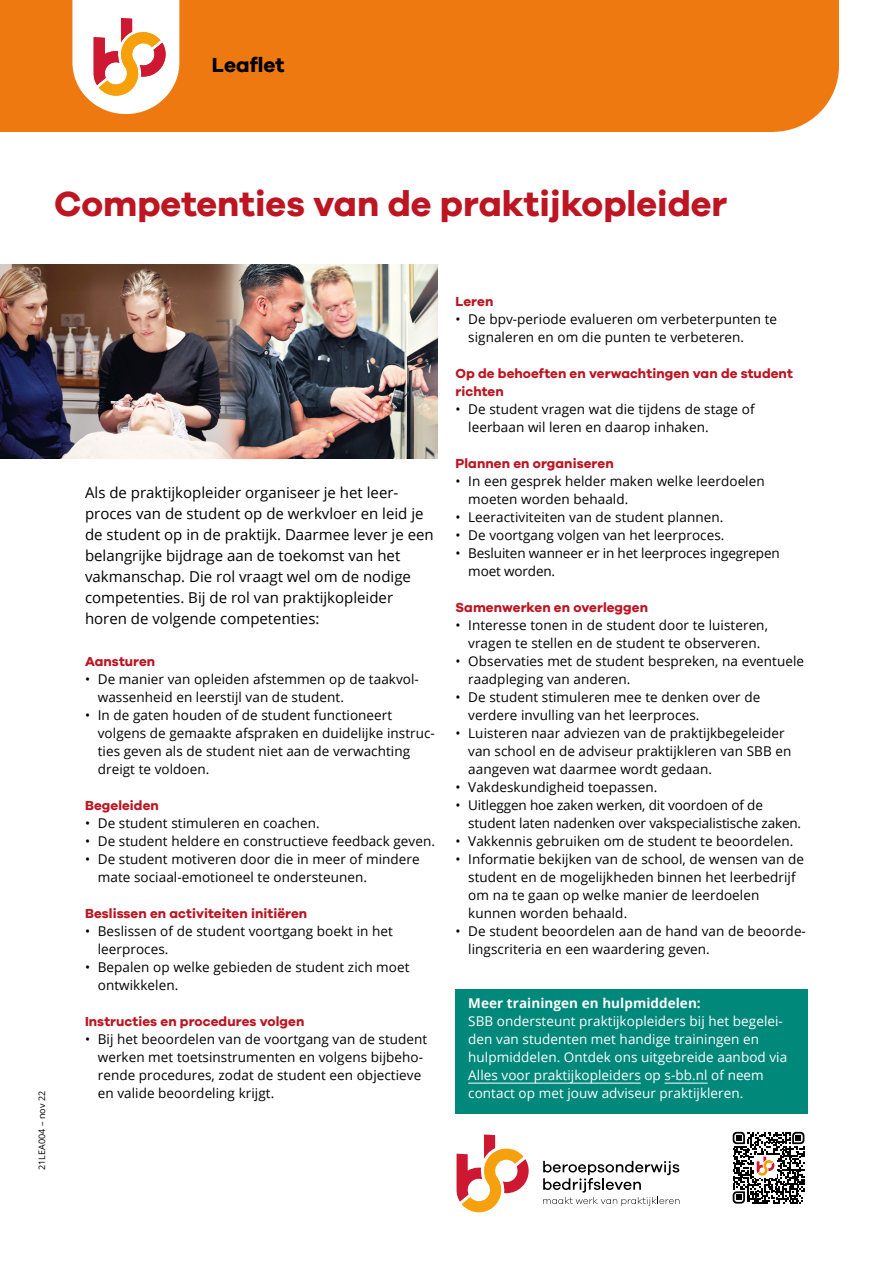
<style>
.page{position:relative;width:893px;height:1263px;background:#fff}
.page>*{position:absolute;margin:0;border:0;box-sizing:border-box;transform-origin:0 0}
.H2_HOOFDSTUKKOP{font:700 36px "Galano Grotesque";color:#bd1521}
.H2_HOOFDSTUKKOP-2{font:700 21px "Galano Grotesque";color:#000}
.INLEIDING{font:15px/21px "Open Sans";color:#000}
.t1{font:13.5px/18px "Open Sans";letter-spacing:.005em;color:#000}
.Box_tekst_plat{font:13.5px/18px "Open Sans";letter-spacing:.005em;color:#fff}
.H3_KOP_KLEIN{font:700 13.5px/18px "Galano Grotesque";letter-spacing:.005em;color:#bd1521}
.Box_tekst_kopje{font:700 13.5px "Open Sans";letter-spacing:.005em;color:#fff}
.CODE{font:9px "Open Sans";letter-spacing:.005em;color:#000}
</style>
<div class="page">
<img style="left:0;top:265px;width:437px;height:193px">
<div style="left:0;top:0;width:773px;height:132px;background:#ef7911"></div>
<svg style="left:773px;top:0;width:66px;height:132px;background:#f08729"></svg>
<svg style="left:72px;top:0;width:107px;height:114px;background:#f7cfb9"></svg>
<div style="left:455px;top:989px;width:353px;height:39px;background:#00887b"></div>
<div style="left:455px;top:1007px;width:353px;height:107px;background:#00887b"></div>
<hr style="left:468px;top:1083px;width:173px;height:1px;background:#fff">
<hr style="left:664px;top:1083px;width:44px;height:1px;background:#fff">
<svg style="left:457px;top:1134px;width:72px;height:78px"></svg>
<svg style="left:543px;top:1161px;width:136px;height:45px"></svg>
<svg style="left:733px;top:1132px;width:71px;height:72px"></svg>
<h2 class="H2_HOOFDSTUKKOP-2" style="left:212px;top:52px;width:74px">Leaflet</h2>
<h2 class="H2_HOOFDSTUKKOP" style="left:54px;top:182px;width:675px">Competenties van de praktijkopleider</h2>
<p class="CODE" style="left:36px;top:1170px;width:81px;rotate:-90deg">21LEA004 – nov 22</p>
<p class="INLEIDING" style="left:85px;top:481px;width:350px">Als de praktijkopleider organiseer je het leer&shy;proces van de student op de werkvloer en leid je de student op in de praktijk. Daarmee lever je een belangrijke bijdrage aan de toekomst van het vakmanschap. Die rol vraagt wel om de nodige competenties. Bij de rol van praktijkopleider horen de volgende competenties:</p>
<h3 class="H3_KOP_KLEIN" style="left:85px;top:652px;width:72px">Aansturen</h3>
<p class="t1" style="left:98px;top:670px;width:323px;text-indent:-13px">• De manier van opleiden afstemmen op de taakvol&shy;wassenheid en leerstijl van de student.</p>
<p class="t1" style="left:98px;top:706px;width:339px;text-indent:-13px">• In de gaten houden of de student functioneert volgens de gemaakte afspraken en duidelijke instruc&shy;ties geven als de student niet aan de verwachting dreigt te voldoen.</p>
<h3 class="H3_KOP_KLEIN" style="left:85px;top:796px;width:75px">Begeleiden</h3>
<p class="t1" style="left:85px;top:814px;width:236px">• De student stimuleren en coachen.</p>
<p class="t1" style="left:85px;top:832px;width:351px">• De student heldere en constructieve feedback geven.</p>
<p class="t1" style="left:98px;top:850px;width:323px;text-indent:-13px">• De student motiveren door die in meer of mindere mate sociaal-emotioneel te ondersteunen.</p>
<h3 class="H3_KOP_KLEIN" style="left:85px;top:904px;width:224px">Beslissen en activiteiten initiëren</h3>
<p class="t1" style="left:98px;top:922px;width:297px;text-indent:-13px">• Beslissen of de student voortgang boekt in het leerproces.</p>
<p class="t1" style="left:98px;top:958px;width:313px;text-indent:-13px">• Bepalen op welke gebieden de student zich moet ontwikkelen.</p>
<h3 class="H3_KOP_KLEIN" style="left:85px;top:1012px;width:221px">Instructies en procedures volgen</h3>
<p class="t1" style="left:98px;top:1030px;width:331px;text-indent:-13px">• Bij het beoordelen van de voortgang van de student werken met toetsinstrumenten en volgens bijbeho&shy;rende procedures, zodat de student een objectieve en valide beoordeling krijgt.</p>
<h3 class="H3_KOP_KLEIN" style="left:455px;top:292px;width:39px">Leren</h3>
<p class="t1" style="left:468px;top:310px;width:310px;text-indent:-13px">• De bpv-periode evalueren om verbeterpunten te signaleren en om die punten te verbeteren.</p>
<h3 class="H3_KOP_KLEIN" style="left:455px;top:364px;width:339px">Op de behoeften en verwachtingen van de student richten</h3>
<p class="t1" style="left:468px;top:400px;width:288px;text-indent:-13px">• De student vragen wat die tijdens de stage of leerbaan wil leren en daarop inhaken.</p>
<h3 class="H3_KOP_KLEIN" style="left:455px;top:454px;width:160px">Plannen en organiseren</h3>
<p class="t1" style="left:468px;top:472px;width:298px;text-indent:-13px">• In een gesprek helder maken welke leerdoelen moeten worden behaald.</p>
<p class="t1" style="left:455px;top:508px;width:269px">• Leeractiviteiten van de student plannen.</p>
<p class="t1" style="left:455px;top:526px;width:271px">• De voortgang volgen van het leerproces.</p>
<p class="t1" style="left:468px;top:544px;width:313px;text-indent:-13px">• Besluiten wanneer er in het leerproces ingegrepen moet worden.</p>
<h3 class="H3_KOP_KLEIN" style="left:455px;top:598px;width:194px">Samenwerken en overleggen</h3>
<p class="t1" style="left:455px;top:616px;width:314px;text-align:center">• Interesse tonen in de student door te luisteren, vragen te stellen en de student te observeren.</p>
<p class="t1" style="left:468px;top:652px;width:337px;text-indent:-13px">• Observaties met de student bespreken, na eventuele raadpleging van anderen.</p>
<p class="t1" style="left:468px;top:688px;width:294px;text-indent:-13px">• De student stimuleren mee te denken over de verdere invulling van het leerproces.</p>
<p class="t1" style="left:468px;top:724px;width:325px;text-indent:-13px">• Luisteren naar adviezen van de praktijkbegeleider van school en de adviseur praktijkleren van SBB en aangeven wat daarmee wordt gedaan.</p>
<p class="t1" style="left:455px;top:778px;width:203px">• Vakdeskundigheid toepassen.</p>
<p class="t1" style="left:468px;top:796px;width:334px;text-indent:-13px">• Uitleggen hoe zaken werken, dit voordoen of de student laten nadenken over vakspecialistische zaken.</p>
<p class="t1" style="left:455px;top:832px;width:339px">• Vakkennis gebruiken om de student te beoordelen.</p>
<p class="t1" style="left:468px;top:850px;width:337px;text-indent:-13px">• Informatie bekijken van de school, de wensen van de student en de mogelijkheden binnen het leerbedrijf om na te gaan op welke manier de leerdoelen kunnen worden behaald.</p>
<p class="t1" style="left:468px;top:922px;width:339px;text-indent:-13px">• De student beoordelen aan de hand van de beoorde&shy;lingscriteria en een waardering geven.</p>
<p class="Box_tekst_kopje" style="left:468px;top:994px;width:234px">Meer trainingen en hulpmiddelen:</p>
<p class="Box_tekst_plat" style="left:468px;top:1012px;width:321px">SBB ondersteunt praktijkopleiders bij het begelei&shy;den van studenten met handige trainingen en hulpmiddelen. Ontdek ons uitgebreide aanbod via Alles voor praktijkopleiders op s-bb.nl of neem contact op met jouw adviseur praktijkleren.</p>
</div>
